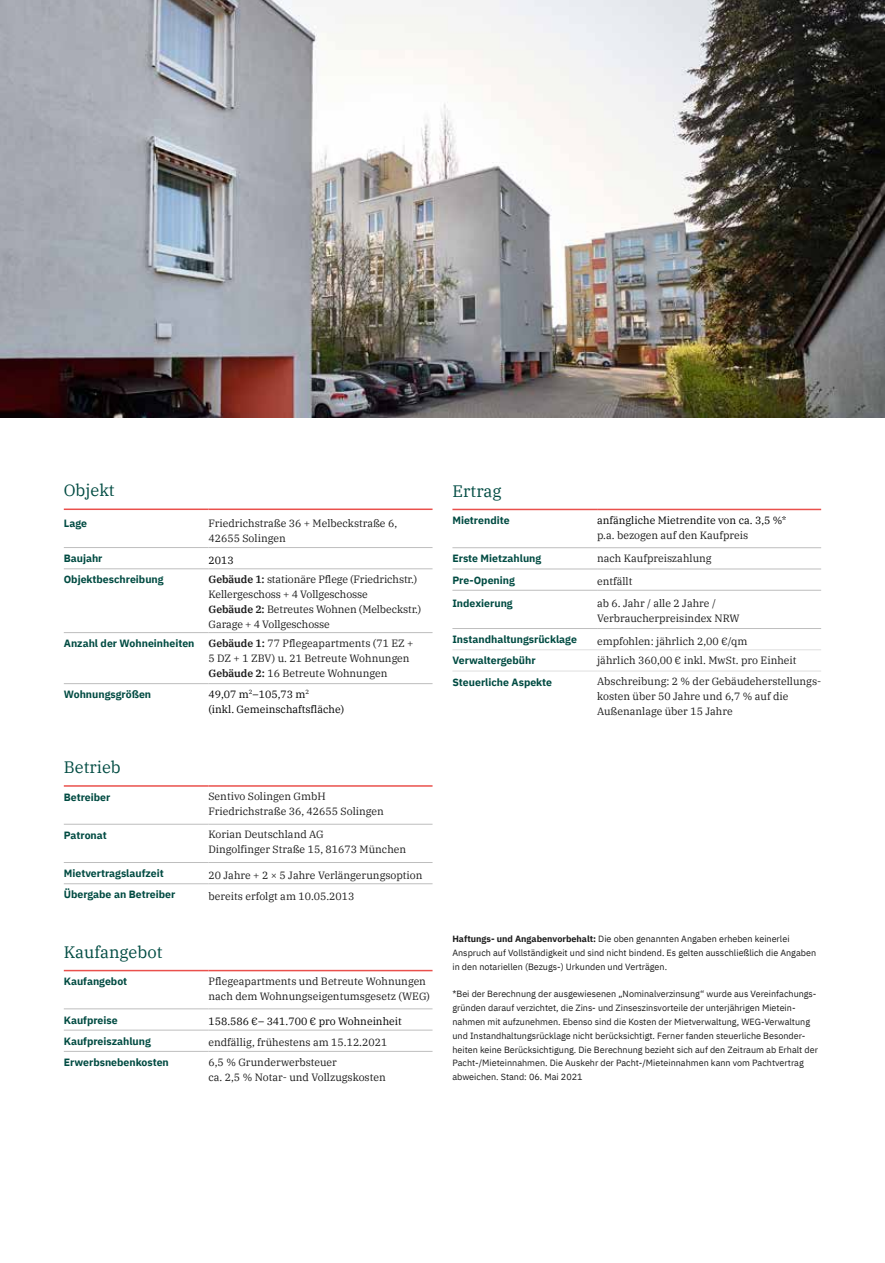
<style>
.page{position:relative;width:885px;height:1263px;background:#fff}
.page>*{position:absolute;margin:0;border:0;box-sizing:border-box;transform-origin:0 0}
.t1{font:16.5px "IBM Plex Serif";color:#004b42}
.t2{font:10.5px/15px "IBM Plex Serif";color:#1b1b1b}
.t3{font:700 10.5px "IBM Plex Sans";color:#004b42}
.t4{font:10.5px/15px "IBM Plex Serif";color:#000}
.t5{font:9px/13.8px "IBM Plex Sans";color:#1b1b1b}
.s1{font-weight:600}
.s2{font-weight:700}
</style>
<div class="page">
<img style="left:0;top:0;width:884px;height:417px">
<hr style="left:64px;top:683px;width:144px;height:1px;background:#bebebe">
<hr style="left:208px;top:683px;width:224px;height:1px;background:#bebebe">
<hr style="left:64px;top:824px;width:144px;height:1px;background:#bebebe">
<hr style="left:208px;top:824px;width:224px;height:1px;background:#bebebe">
<hr style="left:64px;top:1008px;width:144px;height:1px;background:#bebebe">
<hr style="left:208px;top:1008px;width:224px;height:1px;background:#bebebe">
<hr style="left:64px;top:547px;width:144px;height:1px;background:#bebebe">
<hr style="left:208px;top:547px;width:224px;height:1px;background:#bebebe">
<hr style="left:64px;top:568px;width:144px;height:1px;background:#bebebe">
<hr style="left:208px;top:568px;width:224px;height:1px;background:#bebebe">
<hr style="left:64px;top:632px;width:144px;height:1px;background:#bebebe">
<hr style="left:208px;top:632px;width:224px;height:1px;background:#bebebe">
<hr style="left:64px;top:1030px;width:144px;height:1px;background:#bebebe">
<hr style="left:208px;top:1030px;width:224px;height:1px;background:#bebebe">
<hr style="left:64px;top:1051px;width:144px;height:1px;background:#bebebe">
<hr style="left:208px;top:1051px;width:224px;height:1px;background:#bebebe">
<hr style="left:64px;top:862px;width:144px;height:1px;background:#bebebe">
<hr style="left:208px;top:862px;width:224px;height:1px;background:#bebebe">
<hr style="left:64px;top:883px;width:144px;height:1px;background:#bebebe">
<hr style="left:208px;top:883px;width:224px;height:1px;background:#bebebe">
<hr style="left:64px;top:508px;width:144px;height:2px;background:#ea504c">
<hr style="left:208px;top:508px;width:224px;height:2px;background:#ea504c">
<hr style="left:64px;top:785px;width:144px;height:2px;background:#ea504c">
<hr style="left:208px;top:785px;width:224px;height:2px;background:#ea504c">
<hr style="left:64px;top:970px;width:144px;height:1px;background:#ea504c">
<hr style="left:208px;top:970px;width:224px;height:1px;background:#ea504c">
<hr style="left:452px;top:671px;width:145px;height:1px;background:#dfdfdf">
<hr style="left:597px;top:671px;width:224px;height:1px;background:#dfdfdf">
<hr style="left:452px;top:547px;width:145px;height:1px;background:#bebebe">
<hr style="left:597px;top:547px;width:224px;height:1px;background:#bebebe">
<hr style="left:452px;top:569px;width:145px;height:1px;background:#bebebe">
<hr style="left:597px;top:569px;width:224px;height:1px;background:#bebebe">
<hr style="left:452px;top:590px;width:145px;height:1px;background:#bebebe">
<hr style="left:597px;top:590px;width:224px;height:1px;background:#bebebe">
<hr style="left:452px;top:628px;width:145px;height:1px;background:#bebebe">
<hr style="left:597px;top:628px;width:224px;height:1px;background:#bebebe">
<hr style="left:452px;top:649px;width:145px;height:1px;background:#dfdfdf">
<hr style="left:597px;top:649px;width:224px;height:1px;background:#dfdfdf">
<hr style="left:452px;top:509px;width:145px;height:1px;background:#ea504c">
<hr style="left:597px;top:509px;width:224px;height:1px;background:#ea504c">
<h1 class="t1" style="left:64px;top:478px;width:52px">Objekt</h1>
<p class="t3" style="left:64px;top:514px;width:25px">Lage</p>
<p class="t2" style="left:208px;top:514px;width:190px">Friedrichstraße 36 + Melbeckstraße 6,<br>42655 Solingen</p>
<p class="t3" style="left:64px;top:550px;width:40px">Baujahr</p>
<p class="t4" style="left:208px;top:551px;width:27px">2013</p>
<p class="t3" style="left:64px;top:571px;width:101px">Objektbeschreibung</p>
<p class="t2" style="left:208px;top:571px;width:214px"><span class="s1">Gebäude 1:</span> stationäre Pflege (Friedrichstr.)<br>Kellergeschoss + 4 Vollgeschosse<br><span class="s1">Gebäude 2:</span> Betreutes Wohnen (Melbeckstr.)<br>Garage + 4 Vollgeschosse</p>
<p class="t3" style="left:64px;top:635px;width:132px">Anzahl der Wohneinheiten</p>
<p class="t2" style="left:208px;top:635px;width:206px"><span class="s1">Gebäude 1:</span> 77 Pflegeapartments (71 EZ +<br>5 DZ + 1 ZBV) u. 21 Betreute Wohnungen<br><span class="s1">Gebäude 2:</span> 16 Betreute Wohnungen</p>
<p class="t3" style="left:64px;top:686px;width:89px">Wohnungsgrößen</p>
<p class="t4" style="left:208px;top:686px;width:137px">49,07 m<sup>2</sup>–105,73 m<sup>2<br></sup>(inkl. Gemeinschaftsfläche)</p>
<h1 class="t1" style="left:64px;top:754px;width:58px">Betrieb</h1>
<p class="t3" style="left:64px;top:788px;width:48px">Betreiber</p>
<p class="t2" style="left:208px;top:788px;width:177px">Sentivo Solingen GmbH<br>Friedrichstraße 36, 42655 Solingen</p>
<p class="t3" style="left:64px;top:827px;width:44px">Patronat</p>
<p class="t2" style="left:208px;top:826px;width:199px">Korian Deutschland AG<br>Dingolfinger Straße 15, 81673 München</p>
<p class="t3" style="left:64px;top:865px;width:101px">Mietvertragslaufzeit</p>
<p class="t2" style="left:208px;top:866px;width:215px">20 Jahre + 2 × 5 Jahre Verlängerungsoption</p>
<p class="t3" style="left:64px;top:886px;width:113px">Übergabe an Betreiber</p>
<p class="t2" style="left:208px;top:887px;width:147px">bereits erfolgt am 10.05.2013</p>
<h1 class="t1" style="left:64px;top:939px;width:100px">Kaufangebot</h1>
<p class="t3" style="left:64px;top:973px;width:65px">Kaufangebot</p>
<p class="t2" style="left:208px;top:973px;width:223px">Pflegeapartments und Betreute Wohnungen nach dem Wohnungseigentumsgesetz (WEG)</p>
<p class="t3" style="left:64px;top:1011px;width:55px">Kaufpreise</p>
<p class="t4" style="left:208px;top:1013px;width:195px">158.586 €– 341.700 € pro Wohneinheit</p>
<p class="t3" style="left:64px;top:1033px;width:89px">Kaufpreiszahlung</p>
<p class="t2" style="left:208px;top:1034px;width:180px">endfällig, frühestens am 15.12.2021</p>
<p class="t3" style="left:64px;top:1054px;width:106px">Erwerbsnebenkosten</p>
<p class="t2" style="left:208px;top:1053px;width:179px">6,5 % Grunderwerbsteuer<br>ca. 2,5 % Notar- und Vollzugskosten</p>
<h1 class="t1" style="left:452px;top:478px;width:51px">Ertrag</h1>
<p class="t3" style="left:452px;top:512px;width:59px">Mietrendite</p>
<p class="t4" style="left:597px;top:511px;width:191px">anfängliche Mietrendite von ca. 3,5 %*</p>
<p class="t2" style="left:597px;top:526px;width:152px">p.a. bezogen auf den Kaufpreis</p>
<p class="t3" style="left:452px;top:550px;width:90px">Erste Mietzahlung</p>
<p class="t2" style="left:597px;top:550px;width:116px">nach Kaufpreiszahlung</p>
<p class="t3" style="left:452px;top:572px;width:64px">Pre-Opening</p>
<p class="t2" style="left:597px;top:573px;width:37px">entfällt</p>
<p class="t3" style="left:452px;top:595px;width:62px">Indexierung</p>
<p class="t2" style="left:597px;top:595px;width:144px">ab 6. Jahr / alle 2 Jahre /<br>Verbraucherpreisindex NRW</p>
<p class="t3" style="left:452px;top:631px;width:126px">Instandhaltungsrücklage</p>
<p class="t2" style="left:597px;top:632px;width:152px">empfohlen: jährlich 2,00 €/qm</p>
<p class="t3" style="left:452px;top:652px;width:85px">Verwaltergebühr</p>
<p class="t2" style="left:597px;top:652px;width:201px">jährlich 360,00 € inkl. MwSt. pro Einheit</p>
<p class="t3" style="left:452px;top:673px;width:101px">Steuerliche Aspekte</p>
<p class="t2" style="left:597px;top:673px;width:224px">Abschreibung: 2 % der Gebäudeherstellungs&shy;kosten über 50 Jahre und 6,7 % auf die<br>Außenanlage über 15 Jahre</p>
<p class="t5" style="left:452px;top:931px;width:365px"><span class="s2">Haftungs- und Angabenvorbehalt:</span> Die oben genannten Angaben erheben keinerlei<br>Anspruch auf Vollständigkeit und sind nicht bindend. Es gelten ausschließlich die Angaben in den notariellen (Bezugs-) Urkunden und Verträgen.</p>
<p class="t5" style="left:452px;top:986px;width:367px">*Bei der Berechnung der ausgewiesenen „Nominalverzinsung“ wurde aus Vereinfachungs&shy;gründen darauf verzichtet, die Zins- und Zinseszinsvorteile der unterjährigen Mietein&shy;nahmen mit aufzunehmen. Ebenso sind die Kosten der Mietverwaltung, WEG-Verwaltung und Instandhaltungsrücklage nicht berücksichtigt. Ferner fanden steuerliche Besonder&shy;heiten keine Berücksichtigung. Die Berechnung bezieht sich auf den Zeitraum ab Erhalt der Pacht-/Mieteinnahmen. Die Auskehr der Pacht-/Mieteinnahmen kann vom Pachtvertrag abweichen. Stand: 06. Mai 2021</p>
</div>
